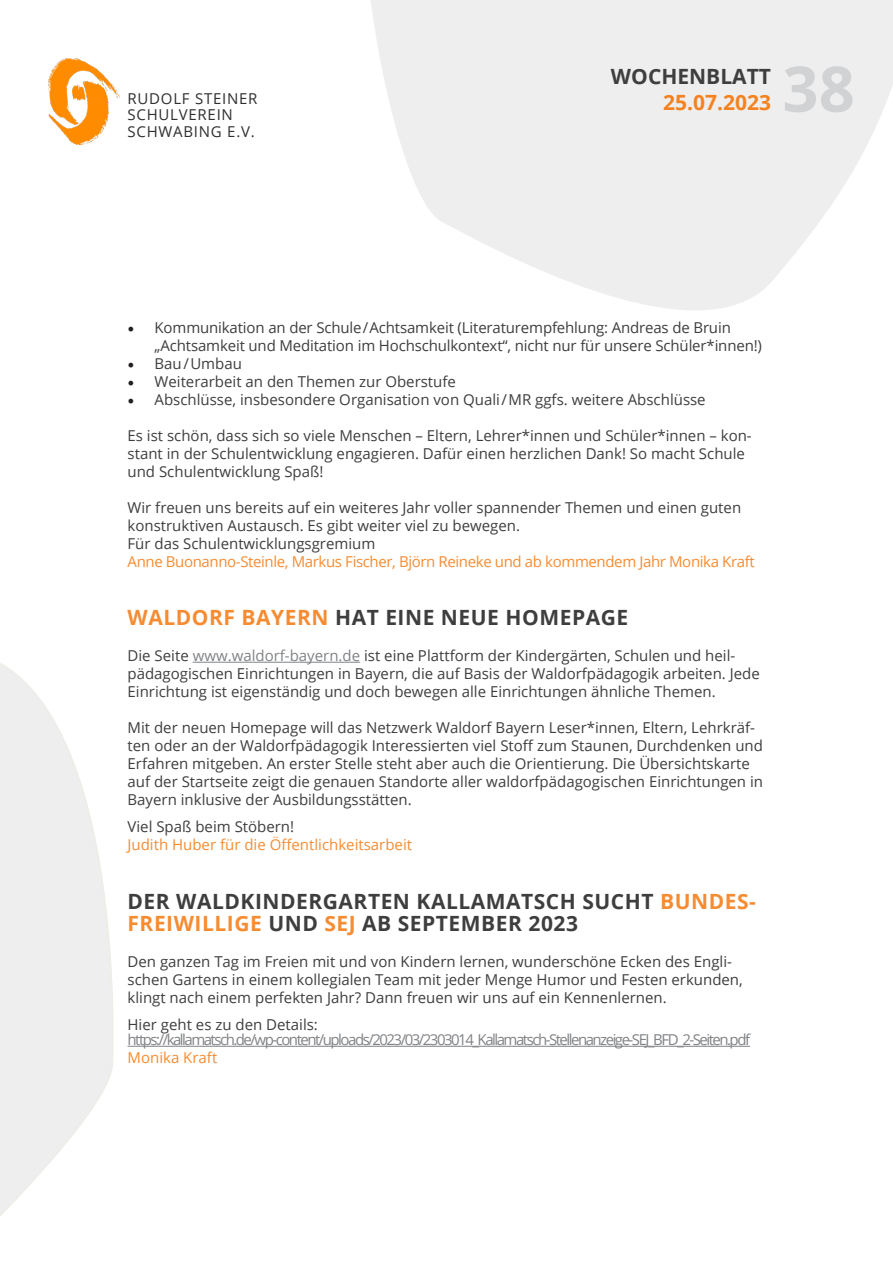
<style>
.page{position:relative;width:893px;height:1263px;background:#fff}
.page>*{position:absolute;margin:0;border:0;box-sizing:border-box;transform-origin:0 0}
.t1{font:700 63px "Open Sans";color:#d1d2d4}
.t2{font:700 21px/22.5px "Open Sans";letter-spacing:.025em;color:#3e3e3f}
.t3{font:700 21px "Open Sans";color:#3e3e3f}
.t4{font:700 21px "Open Sans";color:#f58220}
.t5{font:15px/18px "Open Sans";color:#3e3e3f}
.t6{font:15px "Open Sans";letter-spacing:-.1em;color:#808285}
.t7{font:15px "Open Sans";letter-spacing:-.025em;color:#f68c32}
.t8{font:15px "Open Sans";color:#f68c32}
.t9{font:15px/16.5px "Open Sans";letter-spacing:.05em;color:#312f30}
.s1{font-family:"Minion Pro";font-size:18px;color:#231f20}
.s2{color:#f68c32}
.s3{color:#808285}
</style>
<div class="page">
<img style="left:48px;top:59px;width:72px;height:86px">
<svg style="left:371px;top:0;width:522px;height:310px;fill:#eeeeef"></svg>
<svg style="left:0;top:663px;width:114px;height:554px"></svg>
<hr style="left:193px;top:662px;width:167px;height:1px;background:#808285">
<hr style="left:128px;top:1046px;width:622px;height:1px;background:#808285">
<p class="t9" style="left:128px;top:89px;width:131px">RUDOLF STEINER<br>SCHULVEREIN<br>SCHWABING E.V.</p>
<h2 class="t3" style="left:611px;top:62px;width:162px">WOCHENBLATT</h2>
<h2 class="t4" style="left:663px;top:87px;width:109px">25.07.2023</h2>
<h1 class="t1" style="left:782px;top:44px;width:74px">38</h1>
<p class="t5" style="left:155px;top:318px;width:609px;text-indent:-27px"><span class="s1">•</span> Kommunikation an der Schule / Achtsamkeit (Literaturempfehlung: Andreas de Bruin „Achtsamkeit und Meditation im Hochschulkontext“, nicht nur für unsere Schüler*innen!)</p>
<p class="t5" style="left:128px;top:354px;width:116px"><span class="s1">•</span> Bau / Umbau</p>
<p class="t5" style="left:128px;top:372px;width:330px"><span class="s1">•</span> Weiterarbeit an den Themen zur Oberstufe</p>
<p class="t5" style="left:128px;top:390px;width:580px"><span class="s1">•</span> Abschlüsse, insbesondere Organisation von Quali / MR ggfs. weitere Abschlüsse</p>
<p class="t5" style="left:128px;top:426px;width:626px">Es ist schön, dass sich so viele Menschen – Eltern, Lehrer*innen und Schüler*innen – kon&shy;stant in der Schulentwicklung engagieren. Dafür einen herzlichen Dank! So macht Schule und Schulentwicklung Spaß!</p>
<p class="t5" style="left:128px;top:498px;width:615px">Wir freuen uns bereits auf ein weiteres Jahr voller spannender Themen und einen guten konstruktiven Austausch. Es gibt weiter viel zu bewegen.</p>
<p class="t5" style="left:128px;top:534px;width:249px">Für das Schulentwicklungsgremium</p>
<p class="t7" style="left:128px;top:551px;width:629px">Anne Buonanno-Steinle, Markus Fischer, Björn Reineke und ab kommendem Jahr Monika Kraft</p>
<p class="t2" style="left:128px;top:606px;width:502px"><span class="s2">WALDORF BAYERN</span> HAT EINE NEUE HOMEPAGE</p>
<p class="t5" style="left:128px;top:646px;width:634px">Die Seite <span class="s3">www.waldorf-bayern.de</span> ist eine Plattform der Kindergärten, Schulen und heil&shy;pädagogischen Einrichtungen in Bayern, die auf Basis der Waldorfpädagogik arbeiten. Jede<br>Einrichtung ist eigenständig und doch bewegen alle Einrichtungen ähnliche Themen.</p>
<p class="t5" style="left:128px;top:718px;width:637px">Mit der neuen Homepage will das Netzwerk Waldorf Bayern Leser*innen, Eltern, Lehrkräf&shy;ten oder an der Waldorfpädagogik Interessierten viel Stoff zum Staunen, Durchdenken und Erfahren mitgeben. An erster Stelle steht aber auch die Orientierung. Die Übersichtskarte auf der Startseite zeigt die genauen Standorte aller waldorfpädagogischen Einrichtungen in Bayern inklusive der Ausbildungsstätten.</p>
<p class="t5" style="left:128px;top:817px;width:168px">Viel Spaß beim Stöbern!</p>
<p class="t8" style="left:128px;top:834px;width:286px">Judith Huber für die Öffentlichkeitsarbeit</p>
<p class="t2" style="left:128px;top:889px;width:630px">DER WALDKINDERGARTEN KALLAMATSCH SUCHT <span class="s2">BUNDES-<br>FREIWILLIGE</span> UND <span class="s2">SEJ</span> AB SEPTEMBER 2023</p>
<p class="t5" style="left:128px;top:952px;width:617px">Den ganzen Tag im Freien mit und von Kindern lernen, wunderschöne Ecken des Engli&shy;schen Gartens in einem kollegialen Team mit jeder Menge Humor und Festen erkunden, klingt nach einem perfekten Jahr? Dann freuen wir uns auf ein Kennenlernen.</p>
<p class="t5" style="left:128px;top:1015px;width:192px">Hier geht es zu den Details:</p>
<p class="t6" style="left:128px;top:1029px;width:624px">https://kallamatsch.de/wp-content/uploads/2023/03/2303014_Kallamatsch-Stellenanzeige-SEJ_BFD_2-Seiten.pdf</p>
<p class="t8" style="left:128px;top:1047px;width:91px">Monika Kraft</p>
</div>
